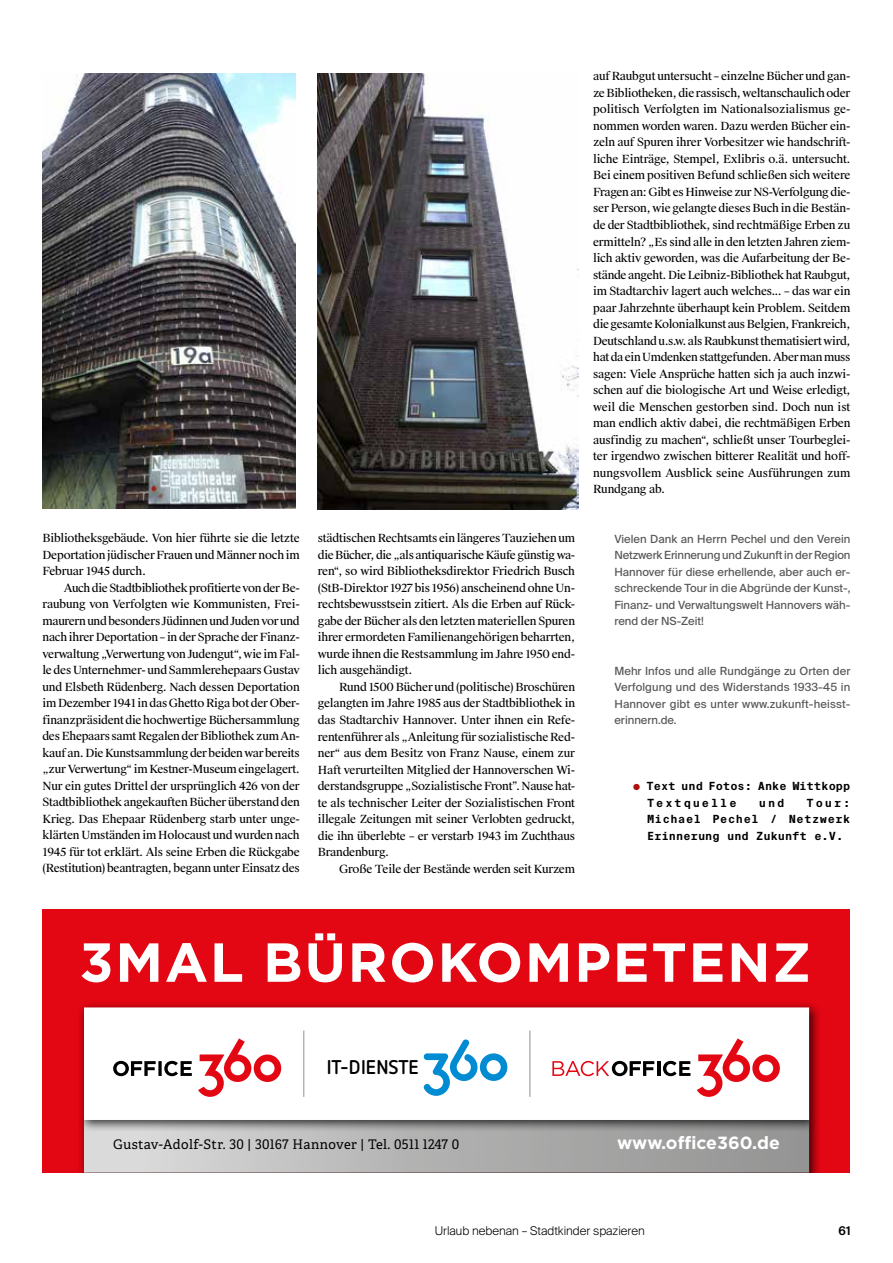
<style>
.page{position:relative;width:893px;height:1263px;background:#fff}
.page>*{position:absolute;margin:0;border:0;box-sizing:border-box;transform-origin:0 0}
.t1{font:700 54.9px "Gotham";letter-spacing:.03em;color:#fff}
.t2{font:700 19.8px "Netto OT";color:#000}
.t3{font:700 17.7px "Gotham";color:#fff}
.t4{font:13.2px "Adelle";letter-spacing:.03em;color:#000}
.t5{font:300 12px "Suisse Intl";color:#000}
.t6{font:600 12px "Suisse Intl";color:#000}
.t7{font:11.25px/16.5px "Suisse Works";letter-spacing:-.02em;color:#000;text-align:justify}
.t8{font:11.25px/16.5px "Suisse Intl";color:#575756;text-align:justify}
.t9{font:700 11.25px/16.5px "Suisse Intl Mono";color:#000}
.s1{font-family:"Suisse Works";font-weight:400;color:#ae0f0a}
</style>
<div class="page">
<img style="left:43px;top:73px;width:253px;height:436px">
<img style="left:318px;top:73px;width:260px;height:436px">
<div style="left:43px;top:909px;width:807px;height:263px;background:#e30613"></div>
<svg style="left:84px;top:1132px;width:725px;height:40px;background:#b4b4b4"></svg>
<div style="left:78px;top:1001px;width:743px;height:131px;background:#000;opacity:.75"></div>
<div style="left:84px;top:1007px;width:725px;height:113px;background:#fff"></div>
<hr style="left:657px;top:1061px;width:3px;height:15px;background:#000">
<svg style="left:663px;top:1061px;width:27px;height:15px"></svg>
<svg style="left:697px;top:1038px;width:83px;height:59px"></svg>
<svg style="left:552px;top:1061px;width:102px;height:15px;background:#c6a2a4"></svg>
<svg style="left:422px;top:1037px;width:85px;height:59px;background:#b2dcf1"></svg>
<svg style="left:198px;top:1038px;width:83px;height:59px"></svg>
<svg style="left:113px;top:1061px;width:79px;height:15px"></svg>
<hr style="left:303px;top:1030px;width:1px;height:67px;background:#b3b2b2">
<hr style="left:529px;top:1030px;width:2px;height:67px;background:#b3b2b2">
<p class="t7" style="left:43px;top:530px;width:259px">Bibliotheksgebäude. Von hier führte sie die letzte Deportation jüdischer Frauen und Männer noch im Februar 1945 durch.</p>
<p class="t7" style="left:43px;top:580px;width:259px;text-indent:21px">Auch die Stadtbibliothek profitierte von der Be&shy;raubung von Verfolgten wie Kommunisten, Frei&shy;maurern und besonders Jüdinnen und Juden vor und nach ihrer Deportation – in der Sprache der Finanz&shy;verwaltung „Verwertung von Judengut“, wie im Fal&shy;le des Unternehmer- und Sammlerehepaars Gustav und Elsbeth Rüdenberg. Nach dessen Deportation im Dezember 1941 in das Ghetto Riga bot der Ober&shy;finanzpräsident die hochwertige Büchersammlung des Ehepaars samt Regalen der Bibliothek zum An&shy;kauf an. Die Kunstsammlung der beiden war bereits „zur Verwertung“ im Kestner-Museum eingelagert.<br>Nur ein gutes Drittel der ursprünglich 426 von der Stadtbibliothek angekauften Bücher überstand den Krieg. Das Ehepaar Rüdenberg starb unter unge&shy;klärten Umständen im Holocaust und wurden nach 1945 für tot erklärt. Als seine Erben die Rückgabe (Restitution) beantragten, begann unter Einsatz des</p>
<p class="t7" style="left:318px;top:530px;width:259px">städtischen Rechtsamts ein längeres Tauziehen um die Bücher, die „als antiquarische Käufe günstig wa&shy;ren“, so wird Bibliotheksdirektor Friedrich Busch (StB-Direktor 1927 bis 1956) anscheinend ohne Un&shy;rechtsbewusstsein zitiert. Als die Erben auf Rück&shy;gabe der Bücher als den letzten materiellen Spuren ihrer ermordeten Familienangehörigen beharrten, wurde ihnen die Restsammlung im Jahre 1950 end&shy;lich ausgehändigt.</p>
<p class="t7" style="left:318px;top:679px;width:259px;text-indent:21px">Rund 1500 Bücher und (politische) Broschüren gelangten im Jahre 1985 aus der Stadtbibliothek in das Stadtarchiv Hannover. Unter ihnen ein Refe&shy;rentenführer als „Anleitung für sozialistische Red&shy;ner“ aus dem Besitz von Franz Nause, einem zur Haft verurteilten Mitglied der Hannoverschen Wi&shy;derstandsgruppe „Sozialistische Front”. Nause hat&shy;te als technischer Leiter der Sozialistischen Front illegale Zeitungen mit seiner Verlobten gedruckt, die ihn überlebte – er verstarb 1943 im Zuchthaus Brandenburg.</p>
<p class="t7" style="left:339px;top:860px;width:238px">Große Teile der Bestände werden seit Kurzem</p>
<p class="t7" style="left:593px;top:68px;width:259px">auf Raubgut untersucht – einzelne Bücher und gan&shy;ze Bibliotheken, die rassisch, weltanschaulich oder politisch Verfolgten im Nationalsozialismus ge&shy;nommen worden waren. Dazu werden Bücher ein&shy;zeln auf Spuren ihrer Vorbesitzer wie handschrift&shy;liche Einträge, Stempel, Exlibris o.ä. untersucht.<br>Bei einem positiven Befund schließen sich weitere Fragen an: Gibt es Hinweise zur NS-Verfolgung die&shy;ser Person, wie gelangte dieses Buch in die Bestän&shy;de der Stadtbibliothek, sind rechtmäßige Erben zu ermitteln? „Es sind alle in den letzten Jahren ziem&shy;lich aktiv geworden, was die Aufarbeitung der Be&shy;stände angeht. Die Leibniz-Bibliothek hat Raubgut, im Stadtarchiv lagert auch welches... – das war ein paar Jahrzehnte überhaupt kein Problem. Seitdem die gesamte Kolonialkunst aus Belgien, Frankreich, Deutschland u.s.w. als Raubkunst thematisiert wird, hat da ein Umdenken stattgefunden. Aber man muss sagen: Viele Ansprüche hatten sich ja auch inzwi&shy;schen auf die biologische Art und Weise erledigt, weil die Menschen gestorben sind. Doch nun ist man endlich aktiv dabei, die rechtmäßigen Erben ausfindig zu machen“, schließt unser Tourbeglei&shy;ter irgendwo zwischen bitterer Realität und hoff&shy;nungsvollem Ausblick seine Ausführungen zum Rundgang ab.</p>
<p class="t8" style="left:614px;top:530px;width:238px">Vielen Dank an Herrn Pechel und den Verein Netzwerk Erinnerung und Zukunft in der Region Hannover für diese erhellende, aber auch er&shy;schreckende Tour in die Abgründe der Kunst-, Finanz- und Verwaltungswelt Hannovers wäh&shy;rend der NS-Zeit!</p>
<p class="t8" style="left:614px;top:662px;width:237px">Mehr Infos und alle Rundgänge zu Orten der Verfolgung und des Widerstands 1933-45 in Hannover gibt es unter www.zukunft-heisst&shy;erinnern.de.</p>
<p class="t9" style="left:647px;top:778px;width:205px;text-indent:-15px"><span class="s1">●</span> Text und Fotos: Anke Wittkopp<br>Textquelle</p>
<p class="t9" style="left:647px;top:794px;width:205px;text-align:justify;text-indent:159px">Tour:<br>Michael Pechel / Netzwerk Erinnerung und Zukunft e.V.</p>
<p class="t9" style="left:759px;top:794px;width:27px">und</p>
<h1 class="t1" style="left:79px;top:926px;width:733px">3MAL BÜROKOMPETENZ</h1>
<h2 class="t2" style="left:327px;top:1054px;width:94px">IT-DIENSTE</h2>
<p class="t4" style="left:113px;top:1136px;width:348px">Gustav-Adolf-Str. 30 | 30167 Hannover | Tel. 0511 1247 0</p>
<h3 class="t3" style="left:617px;top:1131px;width:164px">WWW.OFFICE360.DE</h3>
<p class="t5" style="left:435px;top:1224px;width:211px">Urlaub nebenan – Stadtkinder spazieren</p>
<p class="t6" style="left:838px;top:1224px;width:13px">61</p>
</div>
